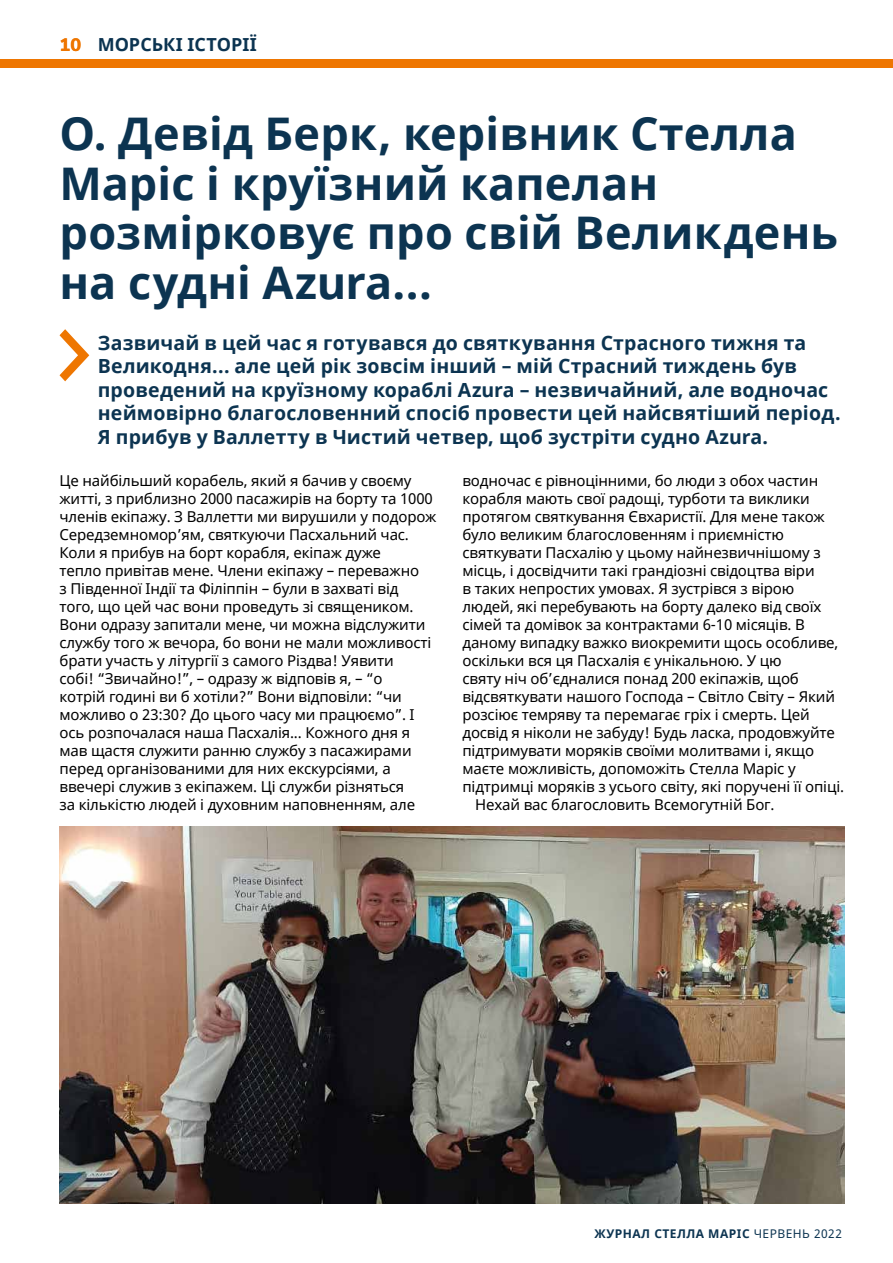
<style>
.page{position:relative;width:893px;height:1263px;background:#fff}
.page>*{position:absolute;margin:0;border:0;box-sizing:border-box;transform-origin:0 0}
.t1{font:700 45px/49.5px "Noto Sans";letter-spacing:.005em;color:#0c3451}
.t2{font:700 19.5px/23.4px "Noto Sans";letter-spacing:.01em;color:#0c3451}
.t3{font:700 18px "Noto Sans";letter-spacing:-.005em;color:#0c3451}
.t4{font:15px/18px "Noto Sans";letter-spacing:-.01em;color:#000}
.t5{font:700 12px "Noto Sans";letter-spacing:.04em;color:#0c3451}
.s1{font-family:"Nunito Sans";font-weight:800;color:#ee7601}
.s2{font-weight:400}
</style>
<div class="page">
<hr style="left:892px;top:0;width:1px;height:1263px;background:#0c3451">
<div style="left:0;top:60px;width:893px;height:8px;background:#ee7601"></div>
<svg style="left:60px;top:329px;width:29px;height:52px"></svg>
<img style="left:60px;top:827px;width:784px;height:376px">
<p class="t3" style="left:60px;top:32px;width:199px"><span class="s1">10</span> МОРСЬКІ ІСТОРІЇ</p>
<h1 class="t1" style="left:60px;top:110px;width:780px">О. Девід Берк, керівник Стелла<br>Маріс і круїзний капелан розмірковує про свій Великдень на судні Аzura...</h1>
<p class="t2" style="left:98px;top:332px;width:744px">Зазвичай в цей час я готувався до святкування Страсного тижня та Великодня... але цей рік зовсім інший – мій Страсний тиждень був проведений на круїзному кораблі Azura – незвичайний, але водночас неймовірно благословенний спосіб провести цей найсвятіший період.<br>Я прибув у Валлетту в Чистий четвер, щоб зустріти судно Azurа.</p>
<p class="t4" style="left:60px;top:472px;width:378px">Це найбільший корабель, який я бачив у своєму житті, з приблизно 2000 пасажирів на борту та 1000 членів екіпажу. З Валлетти ми вирушили у подорож Середземномор’ям, святкуючи Пасхальний час.<br>Коли я прибув на борт корабля, екіпаж дуже<br>тепло привітав мене. Члени екіпажу – переважно<br>з Південної Індії та Філіппін – були в захваті від того, що цей час вони проведуть зі священиком.<br>Вони одразу запитали мене, чи можна відслужити службу того ж вечора, бо вони не мали можливості брати участь у літургії з самого Різдва! Уявити<br>собі! “Звичайно!”, – одразу ж відповів я, – “о<br>котрій годині ви б хотіли?” Вони відповіли: “чи можливо о 23:30? До цього часу ми працюємо”. І ось розпочалася наша Пасхалія... Кожного дня я мав щастя служити ранню службу з пасажирами перед організованими для них екскурсіями, а ввечері служив з екіпажем. Ці служби різняться<br>за кількістю людей і духовним наповненням, але</p>
<p class="t4" style="left:462px;top:472px;width:357px">водночас є рівноцінними, бо люди з обох частин</p>
<p class="t4" style="left:462px;top:490px;width:349px">корабля мають свої радощі, турботи та виклики</p>
<p class="t4" style="left:462px;top:508px;width:364px">протягом святкування Євхаристії. Для мене також</p>
<p class="t4" style="left:462px;top:526px;width:323px">було великим благословенням і приємністю</p>
<p class="t4" style="left:462px;top:544px;width:360px">святкувати Пасхалію у цьому найнезвичнішому з</p>
<p class="t4" style="left:462px;top:562px;width:354px">місць, і досвідчити такі грандіозні свідоцтва віри</p>
<p class="t4" style="left:462px;top:580px;width:333px">в таких непростих умовах. Я зустрівся з вірою</p>
<p class="t4" style="left:462px;top:598px;width:360px">людей, які перебувають на борту далеко від своїх</p>
<p class="t4" style="left:462px;top:616px;width:344px">сімей та домівок за контрактами 6-10 місяців. В</p>
<p class="t4" style="left:462px;top:634px;width:377px">даному випадку важко виокремити щось особливе,</p>
<p class="t4" style="left:462px;top:652px;width:321px">оскільки вся ця Пасхалія є унікальною. У цю</p>
<p class="t4" style="left:462px;top:670px;width:338px">святу ніч об’єдналися понад 200 екіпажів, щоб</p>
<p class="t4" style="left:462px;top:688px;width:374px">відсвяткувати нашого Господа – Світло Світу – Який</p>
<p class="t4" style="left:462px;top:706px;width:349px">розсіює темряву та перемагає гріх і смерть. Цей</p>
<p class="t4" style="left:462px;top:724px;width:374px">досвід я ніколи не забуду! Будь ласка, продовжуйте</p>
<p class="t4" style="left:462px;top:742px;width:353px">підтримувати моряків своїми молитвами і, якщо</p>
<p class="t4" style="left:462px;top:760px;width:335px">маєте можливість, допоможіть Стелла Маріс у</p>
<p class="t4" style="left:462px;top:778px;width:383px">підтримці моряків з усього світу, які поручені її опіці.</p>
<p class="t4" style="left:475px;top:796px;width:301px">Нехай вас благословить Всемогутній Бог.</p>
<p class="t5" style="left:595px;top:1225px;width:249px">ЖУРНАЛ СТЕЛЛА МАРІС <span class="s2">ЧЕРВЕНЬ 2022</span></p>
</div>
